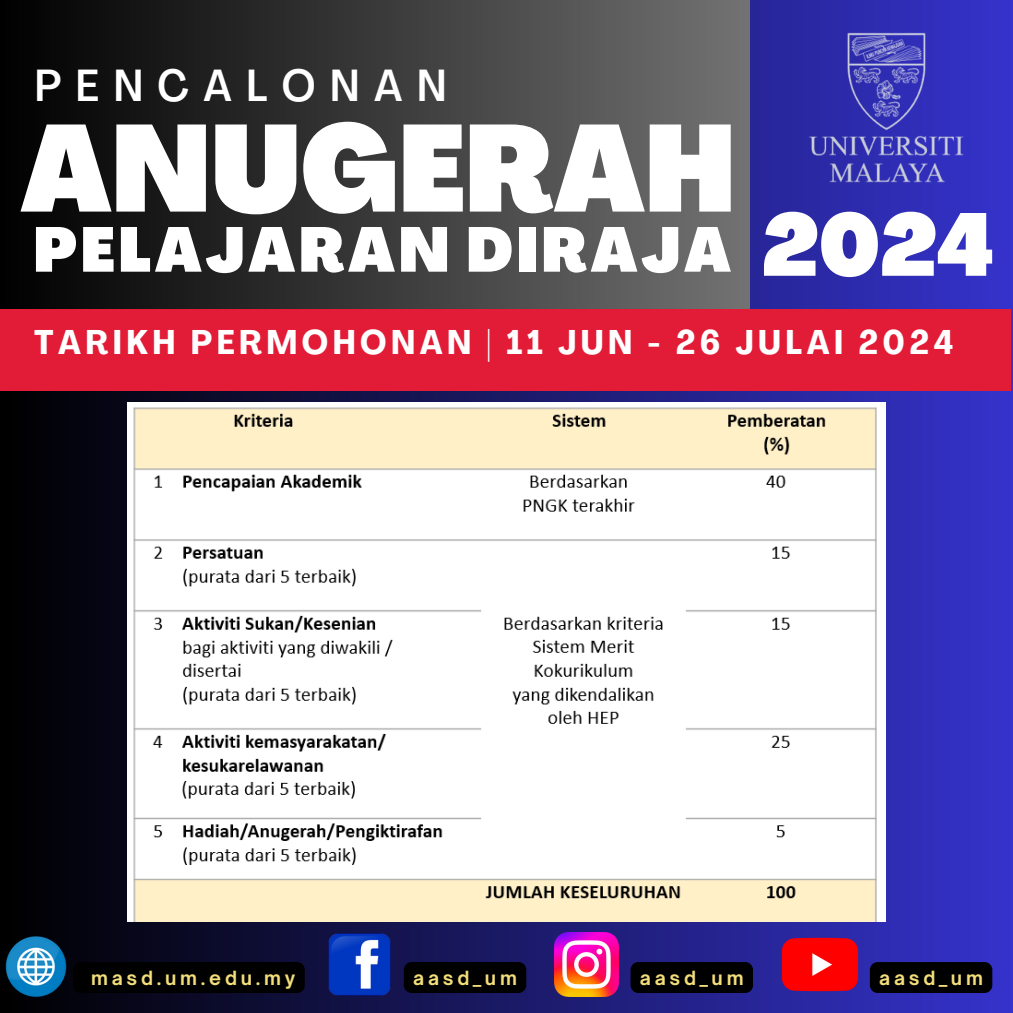
<style>
.page{position:relative;width:1013px;height:1013px;background:#fff}
.page>*{position:absolute;margin:0;border:0;box-sizing:border-box;transform-origin:0 0}
.t1{font:900 condensed 120.88px "Agrandir";color:#fff}
.t2{font:900 condensed 87.12px "Agrandir";color:#fff}
.t3{font:900 condensed 62px "Agrandir";letter-spacing:.06em;color:#fff}
.t4{font:500 condensed 44.25px "Agrandir";letter-spacing:.33em;color:#fff}
.t5{font:700 condensed 33.75px "Agrandir";letter-spacing:.13em;color:#fff}
.t6{font:700 18.75px "Open Sauce One";letter-spacing:.2em;color:#f3de7a}
</style>
<div class="page">
<div style="left:0;top:0;width:1012px;height:1012px;background:linear-gradient(to right,#0c0604,#3c36ca)"></div>
<div style="left:0;top:0;width:749px;height:386px;background:linear-gradient(to right,#000,#727272)"></div>
<div style="left:0;top:309px;width:1010px;height:81px;background:#e21b36"></div>
<img style="left:781px;top:926px;width:77px;height:76px">
<div style="left:869px;top:962px;width:123px;height:30px;background:#000;border-radius:8px"></div>
<img style="left:0;top:931px;width:72px;height:71px">
<div style="left:73px;top:962px;width:232px;height:30px;background:#000;border-radius:8px"></div>
<img style="left:555px;top:932px;width:63px;height:64px">
<div style="left:630px;top:962px;width:123px;height:30px;background:#000;border-radius:8px"></div>
<img style="left:326px;top:931px;width:66px;height:66px">
<div style="left:404px;top:962px;width:122px;height:30px;background:#000;border-radius:8px"></div>
<img style="left:781px;top:24px;width:202px;height:169px">
<img style="left:127px;top:403px;width:758px;height:518px">
<p class="t4" style="left:35px;top:67px;width:413px">PENCALONAN</p>
<h1 class="t1" style="left:21px;top:121px;width:716px">ANUGERAH</h1>
<h4 class="t3" style="left:33px;top:225px;width:699px">PELAJARAN DIRAJA</h4>
<h2 class="t2" style="left:762px;top:210px;width:234px">2024</h2>
<h3 class="t5" style="left:34px;top:329px;width:920px">TARIKH PERMOHONAN | 11 JUN - 26 JULAI 2024</h3>
<p class="t6" style="left:91px;top:965px;width:206px">masd.um.edu.my</p>
<p class="t6" style="left:413px;top:965px;width:105px">aasd_um</p>
<p class="t6" style="left:640px;top:965px;width:105px">aasd_um</p>
<p class="t6" style="left:879px;top:965px;width:105px">aasd_um</p>
</div>
